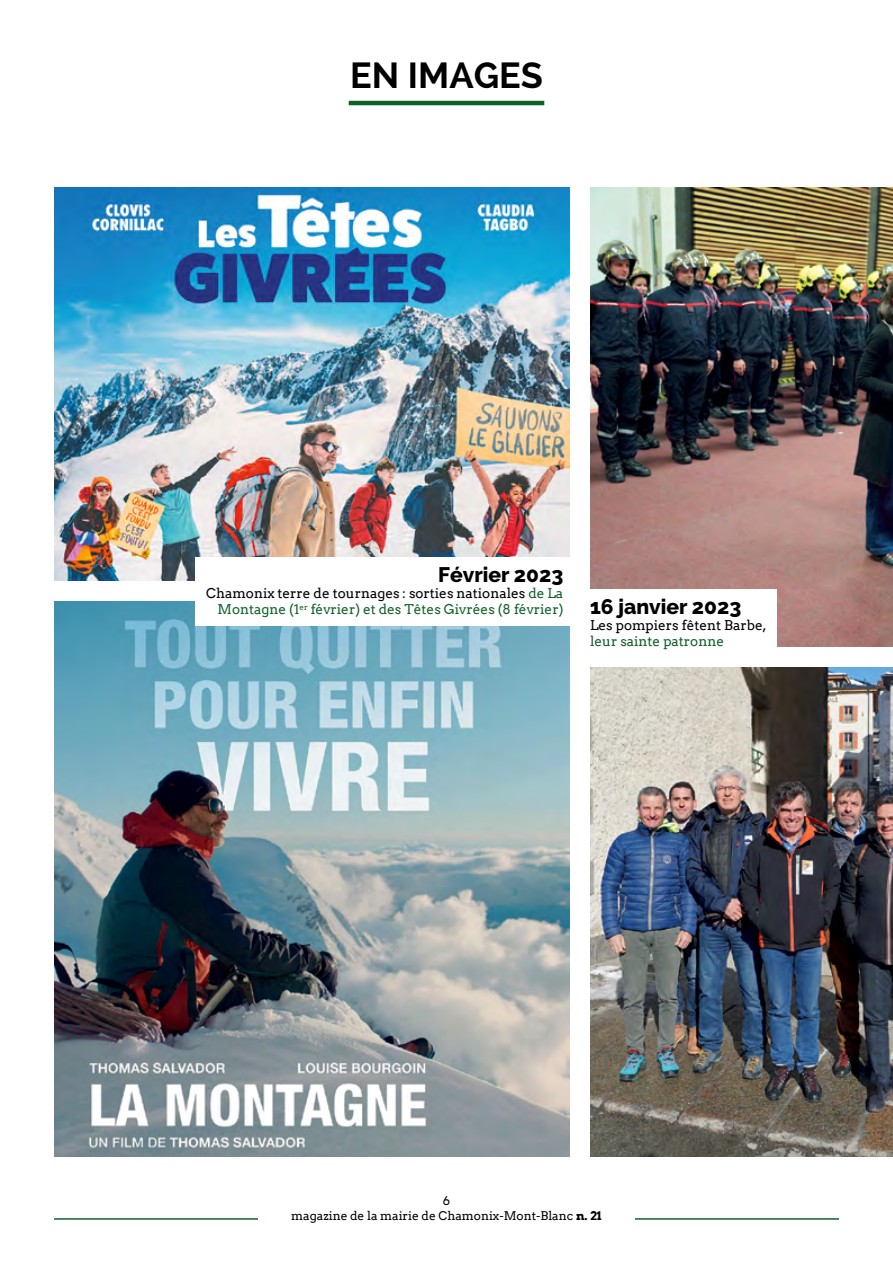
<style>
.page{position:relative;width:893px;height:1263px;background:#fff}
.page>*{position:absolute;margin:0;border:0;box-sizing:border-box;transform-origin:0 0}
.t1{font:700 36px "Raleway";color:#000}
.t2{font:800 21px "Raleway";color:#000}
.t3{font:13.5px/16.2px "Arvo";color:#116229;text-align:right}
.t4{font:13.5px "Arvo";color:#000}
.t5{font:12px/15px "Arvo";color:#000;text-align:center}
.s1{color:#000}
.s2{font-weight:700}
</style>
<div class="page">
<hr style="left:54px;top:1218px;width:204px;height:2px;background:#116229">
<hr style="left:635px;top:1218px;width:204px;height:2px;background:#116229">
<img style="left:54px;top:187px;width:516px;height:393px">
<img style="left:54px;top:602px;width:516px;height:555px">
<img style="left:590px;top:187px;width:303px;height:459px">
<img style="left:590px;top:668px;width:303px;height:489px">
<div style="left:582px;top:589px;width:195px;height:65px;background:#fff"></div>
<hr style="left:349px;top:101px;width:195px;height:4px;background:#116229">
<div style="left:196px;top:557px;width:381px;height:68px;background:#fff"></div>
<h1 class="t1" style="left:350px;top:55px;width:194px">EN IMAGES</h1>
<h2 class="t2" style="left:438px;top:562px;width:127px">Février 2023</h2>
<p class="t3" style="left:206px;top:585px;width:359px"><span class="s1">Chamonix terre de tournages : sorties nationales</span> de La<br>Montagne (1<sup>er</sup> février) et des Têtes Givrées (8 février)</p>
<h2 class="t2" style="left:590px;top:595px;width:153px">16 janvier 2023</h2>
<p class="t4" style="left:590px;top:617px;width:178px">Les pompiers fêtent Barbe,</p>
<p class="t3" style="left:590px;top:633px;width:136px">leur sainte patronne</p>
<p class="t5" style="left:291px;top:1193px;width:312px">6<br>magazine de la mairie de Chamonix-Mont-Blanc <span class="s2">n. 21</span></p>
</div>
